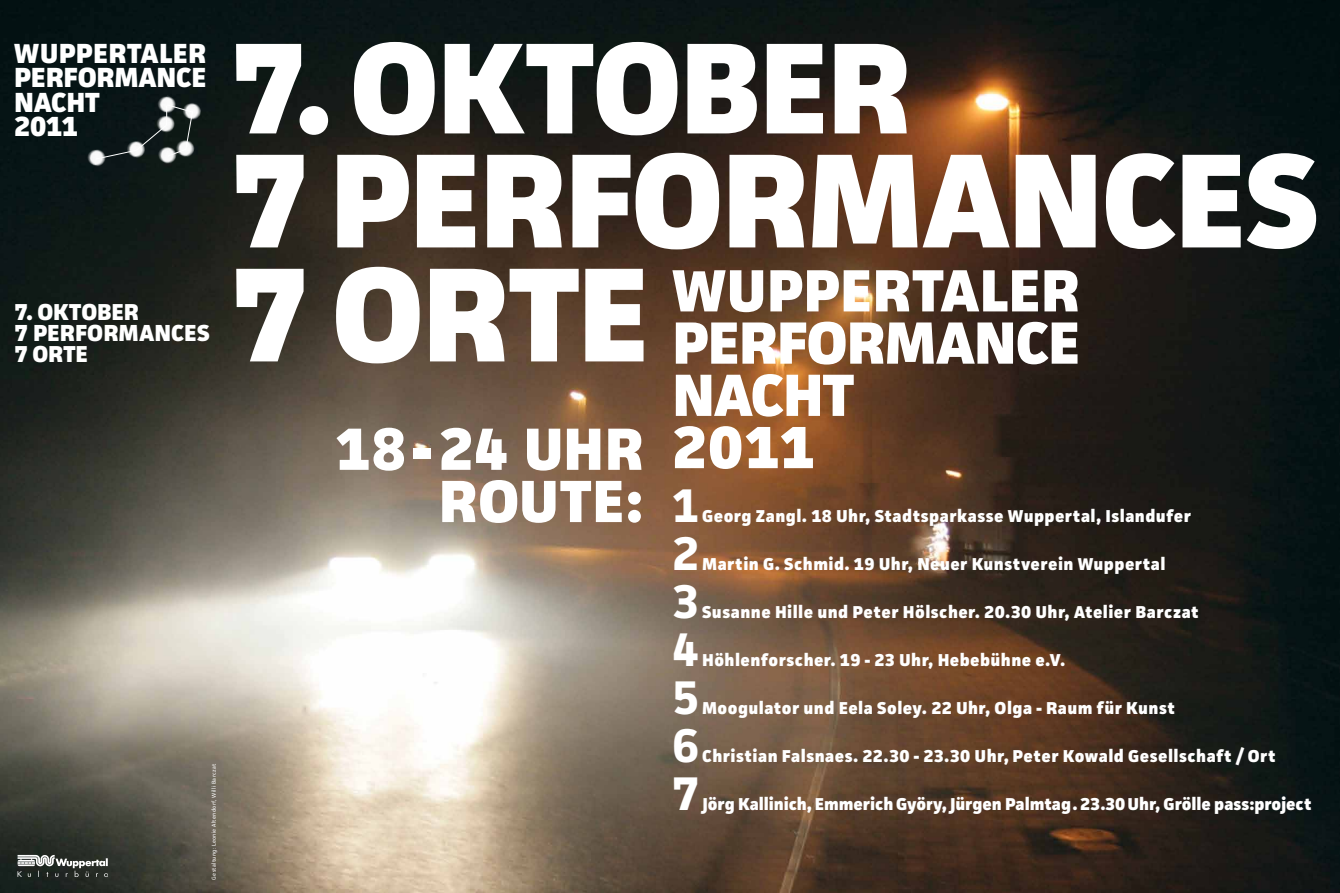
<style>
.page{position:relative;width:1340px;height:893px;background:#fff}
.page>*{position:absolute;margin:0;border:0;box-sizing:border-box;transform-origin:0 0}
.t1{font:800 134.25px/114px "Facit";letter-spacing:-.02em;color:#fff}
.t2{font:800 129.75px "Facit";letter-spacing:-.02em;color:#fff}
.t3{font:800 59.7px/52.2px "Facit";letter-spacing:-.01em;color:#fff}
.t4{font:800 59.7px/52.2px "Facit";letter-spacing:.01em;color:#fff;text-align:right}
.t5{font:700 47.25px/48px "Facit";color:#fff;text-align:justify}
.t6{font:800 27.75px/24.2px "Facit";letter-spacing:-.01em;color:#fff}
.t7{font:800 23.25px "Facit";letter-spacing:.005em;color:#fff}
.t8{font:800 23.1px "Facit";letter-spacing:-.005em;color:#fff}
.t9{font:800 17.25px "Facit";letter-spacing:.025em;color:#fff}
.t10{font:800 17.25px "Facit";letter-spacing:-.005em;color:#fff}
.t11{font:5.62px "Facit";letter-spacing:.05em;color:#fff}
</style>
<div class="page">
<img style="left:0;top:0;width:1339px;height:893px">
<svg style="left:46px;top:855px;width:8px;height:7px"></svg>
<img style="left:71px;top:82px;width:131px;height:132px">
<svg style="left:95px;top:104px;width:98px;height:56px;background:#384142"></svg>
<h3 class="t6" style="left:14px;top:41px;width:194px">WUPPERTALER<br>PERFORMANCE<br>NACHT<br>2011</h3>
<h2 class="t2" style="left:231px;top:8px;width:682px">7. OKTOBER</h2>
<h1 class="t1" style="left:231px;top:141px;width:1089px">7 PERFORMANCES<br>7 ORTE</h1>
<h3 class="t3" style="left:672px;top:263px;width:410px">WUPPERTALER<br>PERFORMANCE<br>NACHT<br>2011</h3>
<h3 class="t8" style="left:15px;top:298px;width:126px">7. OKTOBER</h3>
<h3 class="t7" style="left:15px;top:319px;width:197px">7 PERFORMANCES</h3>
<h3 class="t8" style="left:15px;top:340px;width:75px">7 ORTE</h3>
<h3 class="t4" style="left:335px;top:422px;width:309px">18-24 UHR<br>ROUTE:</h3>
<h3 class="t5" style="left:672px;top:481px;width:29px">1<br>2<br>3<br>4<br>5<br>6<br>7</h3>
<p class="t9" style="left:702px;top:505px;width:490px">Georg Zangl. 18 Uhr, Stadtsparkasse Wuppertal, Islandufer</p>
<p class="t9" style="left:702px;top:553px;width:465px">Martin G. Schmid. 19 Uhr, Neuer Kunstverein Wuppertal</p>
<p class="t9" style="left:702px;top:601px;width:498px">Susanne Hille und Peter Hölscher. 20.30 Uhr, Atelier Barczat</p>
<p class="t9" style="left:702px;top:649px;width:364px">Höhlenforscher. 19 - 23 Uhr, Hebebühne e.V.</p>
<p class="t9" style="left:702px;top:697px;width:474px">Moogulator und Eela Soley. 22 Uhr, Olga - Raum für Kunst</p>
<p class="t9" style="left:702px;top:745px;width:575px">Christian Falsnaes. 22.30 - 23.30 Uhr, Peter Kowald Gesellschaft / Ort</p>
<p class="t10" style="left:702px;top:793px;width:611px">Jörg Kallinich, Emmerich Györy, Jürgen Palmtag. 23.30 Uhr, Grölle pass:project</p>
<p class="t11" style="left:210px;top:880px;width:118px;rotate:-90deg">Gestaltung: Leonie Altendorf, Willi Barczat</p>
</div>
